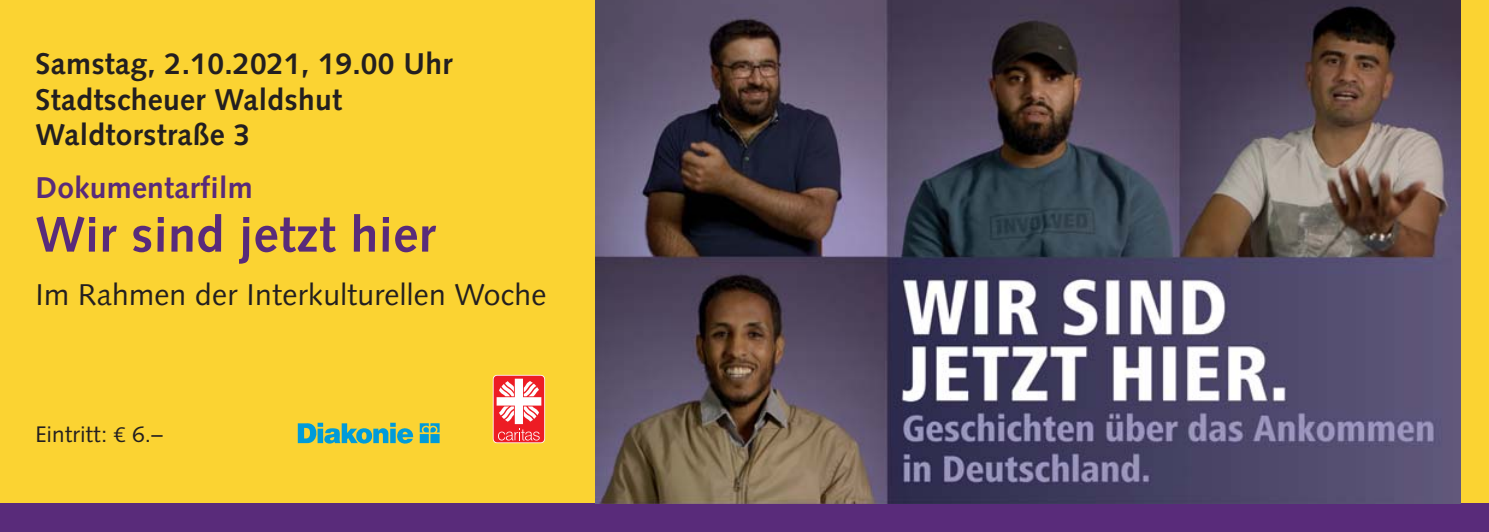
<style>
.page{position:relative;width:1489px;height:532px;background:#fff}
.page>*{position:absolute;margin:0;border:0;box-sizing:border-box;transform-origin:0 0}
.t1{font:700 50px "Syntax";letter-spacing:.01em;color:#592b7a}
.t2{font:700 30px/35.5px "Syntax";letter-spacing:.01em;color:#231f20}
.t3{font:30px "Syntax";letter-spacing:.01em;color:#231f20}
.t4{font:700 30px "Syntax";letter-spacing:.01em;color:#592b7a}
.t5{font:22.5px "Syntax";letter-spacing:.01em;color:#231f20}
.s1{font-family:"The Mix B4";font-weight:300}
</style>
<div class="page">
<div style="left:0;top:0;width:1488px;height:503px;background:#fbd332"></div>
<div style="left:0;top:503px;width:1488px;height:28px;background:#592b7a"></div>
<img style="left:595px;top:0;width:865px;height:503px">
<svg style="left:493px;top:375px;width:52px;height:68px"></svg>
<div style="left:493px;top:375px;width:51px;height:67px;background:#ed1c24;border-radius:4px"></div>
<svg style="left:496px;top:378px;width:45px;height:62px"></svg>
<svg style="left:298px;top:422px;width:142px;height:22px"></svg>
<p class="t2" style="left:35px;top:49px;width:418px">Samstag, 2.10.2021, 19.00 Uhr<br>Stadtscheuer Waldshut<br>Waldtorstraße 3</p>
<p class="t4" style="left:35px;top:176px;width:219px">Dokumentarfilm</p>
<h1 class="t1" style="left:35px;top:214px;width:401px">Wir sind jetzt hier</h1>
<p class="t3" style="left:35px;top:280px;width:512px">Im Rahmen der Interkulturellen Woche</p>
<p class="t5" style="left:35px;top:423px;width:129px">Eintritt: <span class="s1">€</span> 6.–</p>
</div>
